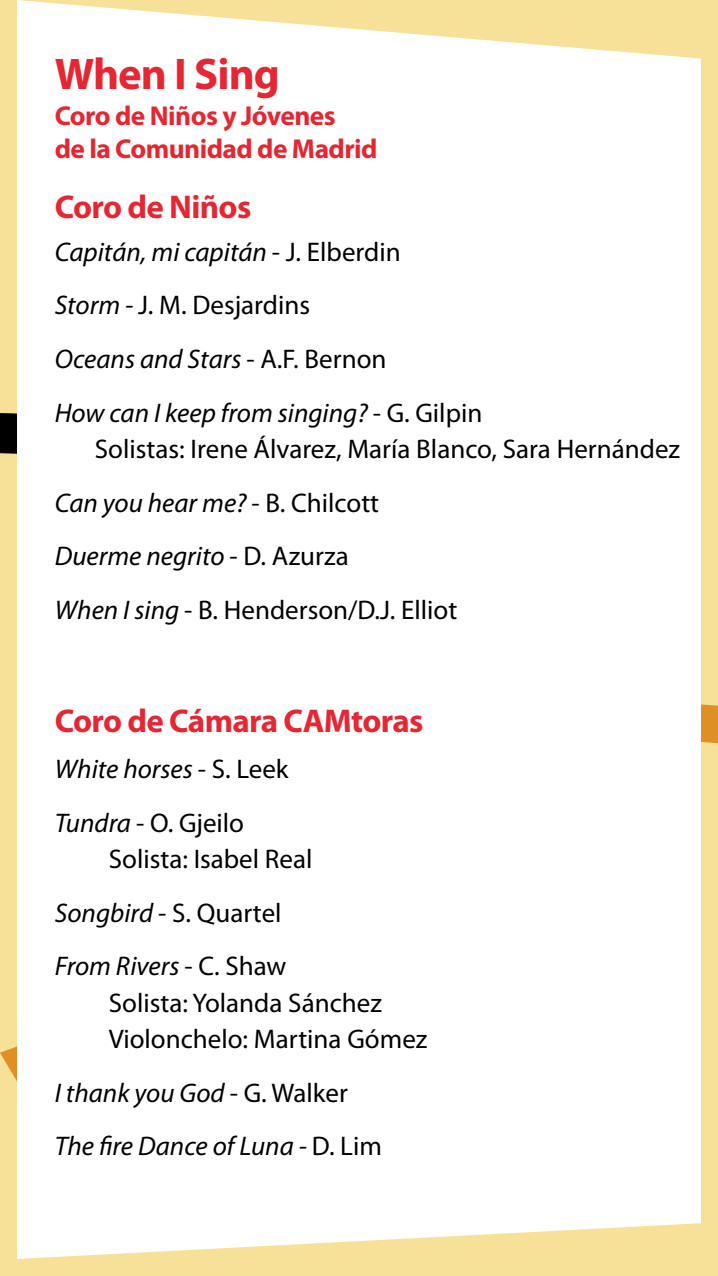
<style>
.page{position:relative;width:718px;height:1276px;background:#fff}
.page>*{position:absolute;margin:0;border:0;box-sizing:border-box;transform-origin:0 0}
.t1{font:700 44.55px "Myriad Pro";letter-spacing:-.02em;color:#e52633}
.t2{font:700 33px "Myriad Pro";letter-spacing:-.02em;color:#e52633}
.t3{font:700 27.45px/32.8px "Myriad Pro";letter-spacing:-.02em;color:#e52633}
.t4{font:27px/53.7px "Myriad Pro";color:#000}
.t5{font:italic 27px/53.7px "Myriad Pro";color:#000}
.s1{font-style:normal}
.s2{font-style:italic}
</style>
<div class="page">
<div style="left:0;top:0;width:717px;height:1276px;background:#f7e198"></div>
<svg style="left:0;top:413px;width:17px;height:41px"></svg>
<svg style="left:700px;top:692px;width:17px;height:57px"></svg>
<svg style="left:0;top:1046px;width:17px;height:35px"></svg>
<div style="left:17px;top:0;width:683px;height:1259px;background:#fff"></div>
<h1 class="t1" style="left:55px;top:45px;width:227px">When I Sing</h1>
<p class="t3" style="left:55px;top:98px;width:324px">Coro de Niños y Jóvenes<br>de la Comunidad de Madrid</p>
<p class="t2" style="left:55px;top:186px;width:198px">Coro de Niños</p>
<p class="t5" style="left:55px;top:224px;width:429px">Capitán, mi capitán <span class="s1">- J. Elberdin<br></span>Storm - <span class="s1">J. M. Desjardins<br></span>Oceans and Stars <span class="s1">- A.F. Bernon<br></span>How can I keep from singing? <span class="s1">- G. Gilpin</span></p>
<p class="t4" style="left:55px;top:421px;width:626px;text-indent:40px">Solistas: Irene Álvarez, María Blanco, Sara Hernández <span class="s2">Can you hear me?</span> - B. Chilcott<br><span class="s2">Duerme negrito</span> - D. Azurza<br><span class="s2">When I sing</span> - B. Henderson/D.J. Elliot</p>
<p class="t2" style="left:55px;top:699px;width:370px">Coro de Cámara CAMtoras</p>
<p class="t5" style="left:55px;top:741px;width:235px">White horses <span class="s1">- S. Leek<br></span>Tundra <span class="s1">- O. Gjeilo</span></p>
<p class="t4" style="left:55px;top:831px;width:259px;text-indent:54px">Solista: Isabel Real<br><span class="s2">Songbird</span> - S. Quartel<br><span class="s2">From Rivers</span> - C. Shaw</p>
<p class="t4" style="left:109px;top:984px;width:320px;line-height:36.3px">Solista: Yolanda Sánchez<br>Violonchelo: Martina Gómez</p>
<p class="t5" style="left:55px;top:1065px;width:328px">I thank you God <span class="s1">- G. Walker<br></span>The fire Dance of Luna - <span class="s1">D. Lim</span></p>
</div>
